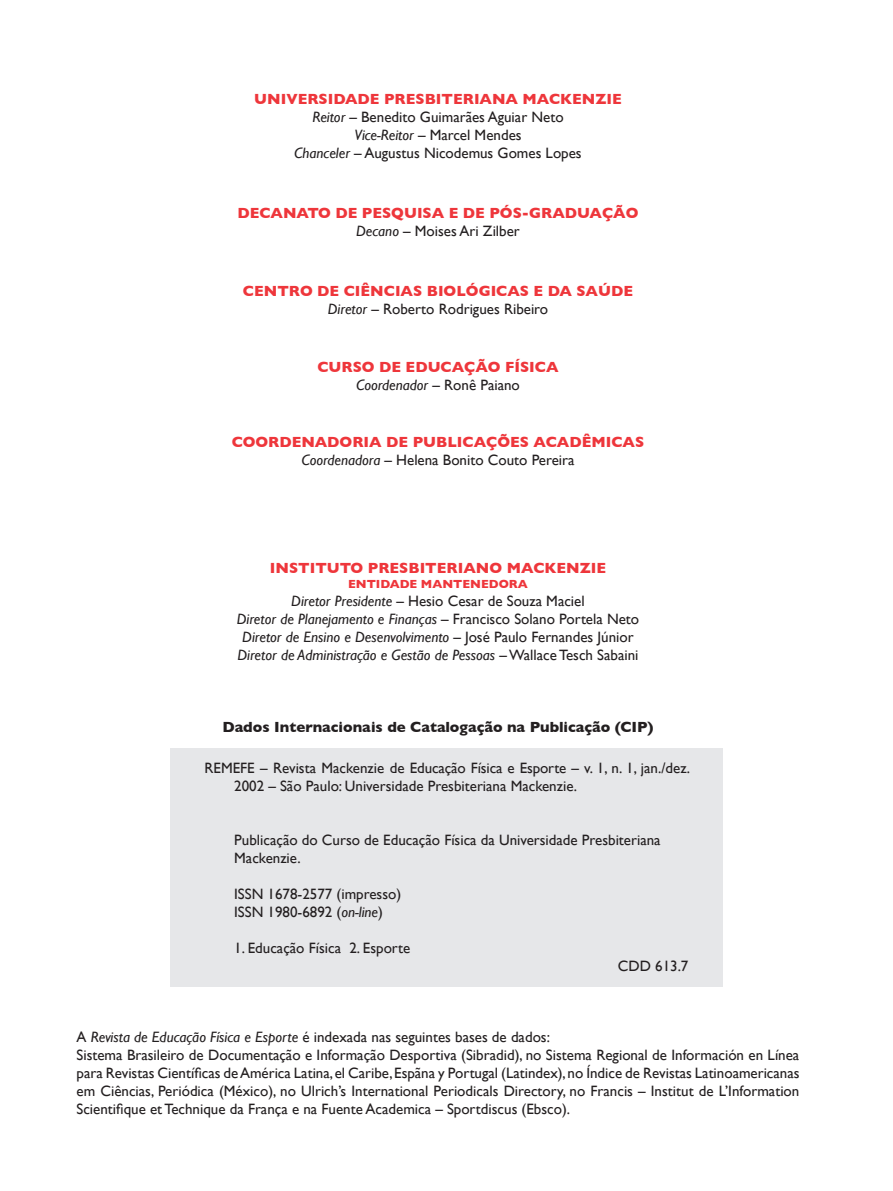
<style>
.page{position:relative;width:893px;height:1191px;background:#fff}
.page>*{position:absolute;margin:0;border:0;box-sizing:border-box;transform-origin:0 0}
.t1{font:15px/18px "Gill Sans";color:#231f20}
.t2{font:700 15px/18px "Gill Sans";color:#ee363b;text-align:center}
.t3{font:italic 15px/18px "Gill Sans";color:#231f20;text-align:center}
.t4{font:700 15px "Gill Sans";color:#231f20}
.t5{font:700 12px "Gill Sans";color:#ee363b}
.s1{font-weight:700;color:#ee363b}
.s2{font-style:italic}
.s3{font-weight:400;font-style:italic;color:#231f20}
.s4{font-weight:400;color:#231f20}
.s5{font-style:normal}
</style>
<div class="page">
<div style="left:170px;top:748px;width:552px;height:238px;background:#e6e7e9"></div>
<p class="t1" style="left:254px;top:90px;width:369px;text-align:center"><span class="s1">UNIVERSIDADE PRESBITERIANA MACKENZIE </span><span class="s2">Reitor</span> – Benedito Guimarães Aguiar Neto<br><span class="s2">Vice-Reitor</span> – Marcel Mendes<br><span class="s2">Chanceler</span> – Augustus Nicodemus Gomes Lopes</p>
<p class="t2" style="left:237px;top:204px;width:402px">DECANATO DE PESQUISA E DE PÓS-GRADUAÇÃO<br><span class="s3">Decano</span> <span class="s4">– Moises Ari Zilber</span></p>
<p class="t2" style="left:243px;top:282px;width:392px">CENTRO DE CIÊNCIAS BIOLÓGICAS E DA SAÚDE<br><span class="s3">Diretor</span> <span class="s4">– Roberto Rodrigues Ribeiro</span></p>
<p class="t2" style="left:317px;top:357px;width:243px">CURSO DE EDUCAÇÃO FÍSICA<br><span class="s3">Coordenador</span> <span class="s4">– Ronê Paiano</span></p>
<p class="t2" style="left:232px;top:433px;width:414px">COORDENADORIA DE PUBLICAÇÕES ACADÊMICAS<br><span class="s3">Coordenadora</span> <span class="s4">– Helena Bonito Couto Pereira</span></p>
<p class="t2" style="left:270px;top:559px;width:338px">INSTITUTO PRESBITERIANO MACKENZIE</p>
<p class="t5" style="left:348px;top:576px;width:181px">ENTIDADE MANTENEDORA</p>
<p class="t3" style="left:237px;top:591px;width:404px">Diretor Presidente <span class="s5">– Hesio Cesar de Souza Maciel<br></span>Diretor de Planejamento e Finanças <span class="s5">– Francisco Solano Portela Neto </span>Diretor de Ensino e Desenvolvimento <span class="s5">– José Paulo Fernandes Júnior </span>Diretor de Administração e Gestão de Pessoas <span class="s5">– Wallace Tesch Sabaini</span></p>
<p class="t4" style="left:222px;top:718px;width:433px">Dados Internacionais de Catalogação na Publicação (CIP)</p>
<p class="t1" style="left:234px;top:759px;width:457px;text-indent:-30px">REMEFE – Revista Mackenzie de Educação Física e Esporte – v. 1, n. 1, jan./dez.<br>2002 – São Paulo: Universidade Presbiteriana Mackenzie.</p>
<p class="t1" style="left:234px;top:831px;width:428px">Publicação do Curso de Educação Física da Universidade Presbiteriana<br>Mackenzie.</p>
<p class="t1" style="left:234px;top:885px;width:169px">ISSN 1678-2577 (impresso)<br>ISSN 1980-6892 (<span class="s2">on-line</span>)</p>
<p class="t1" style="left:234px;top:939px;width:178px">1. Educação Física 2. Esporte</p>
<p class="t1" style="left:618px;top:957px;width:72px">CDD 613.7</p>
<p class="t1" style="left:77px;top:1028px;width:724px">A <span class="s2">Revista de Educação Física e Esporte</span> é indexada nas seguintes bases de dados:<br>Sistema Brasileiro de Documentação e Informação Desportiva (Sibradid), no Sistema Regional de Información en Línea para Revistas Científicas de América Latina, el Caribe, Espãna y Portugal (Latindex), no Índice de Revistas Latinoamericanas em Ciências, Periódica (México), no Ulrich’s International Periodicals Directory, no Francis – Institut de L’Information Scientifique et Technique da França e na Fuente Academica – Sportdiscus (Ebsco).</p>
</div>
